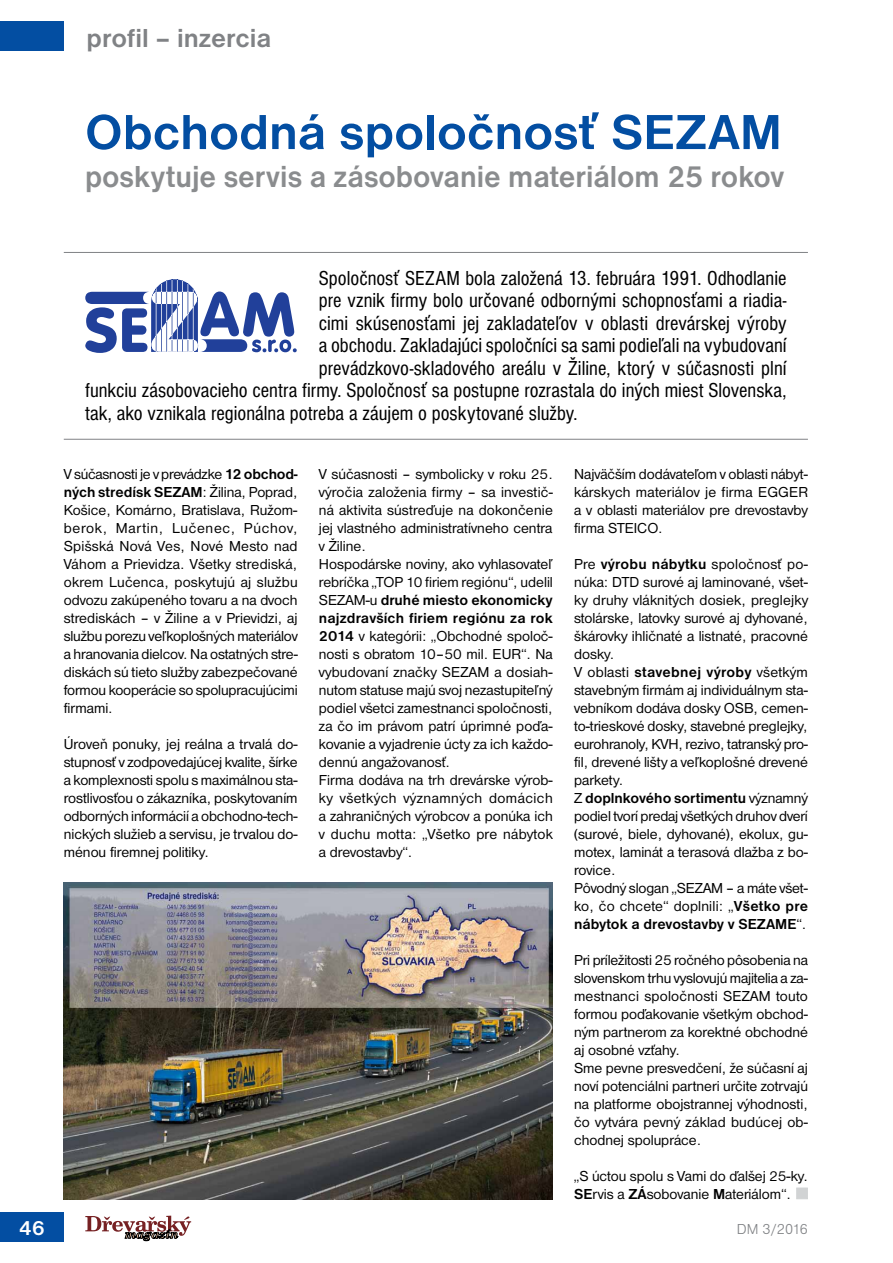
<style>
.page{position:relative;width:893px;height:1263px;background:#fff}
.page>*{position:absolute;margin:0;border:0;box-sizing:border-box;transform-origin:0 0}
.t1{font:700 51px "Nimbus San DEE";letter-spacing:-.005em;color:#034ea2}
.t2{font:700 31.5px "Nimbus San DEE";color:#8a8c8e;scale:.95 1}
.t3{font:700 27px "Nimbus San DEE";color:#808285}
.t4{font:condensed 21px "Nimbus San DEE";color:#000}
.t5{font:700 21px "Nimbus San DEE";color:#fff}
.t6{font:15px/18px "Nimbus San DEE";color:#000}
.t7{font:15px "Nimbus San DEE Ligh";letter-spacing:-.02em;color:#808285}
.s1{font-weight:700}
</style>
<div class="page">
<svg style="left:85px;top:1215px;width:106px;height:26px"></svg>
<div style="left:0;top:1212px;width:64px;height:30px;background:#034ea2"></div>
<div style="left:0;top:21px;width:64px;height:30px;background:#034ea2"></div>
<hr style="left:64px;top:252px;width:744px;height:1px;background:#808285">
<hr style="left:64px;top:439px;width:744px;height:1px;background:#808285">
<svg style="left:85px;top:279px;width:212px;height:74px"></svg>
<img style="left:64px;top:883px;width:489px;height:316px">
<div style="left:797px;top:1188px;width:10px;height:11px;background:#d1d3d4"></div>
<h3 class="t3" style="left:87px;top:23px;width:186px">profil – inzercia</h3>
<h1 class="t1" style="left:85px;top:103px;width:698px">Obchodná spoločnosť SEZAM</h1>
<h2 class="t2" style="left:85px;top:159px;width:737px">poskytuje servis a zásobovanie materiálom 25 rokov</h2>
<h3 class="t4" style="left:319px;top:266px;width:469px">Spoločnosť SEZAM bola založená 13. februára 1991. Odhodlanie</h3>
<h3 class="t4" style="left:319px;top:289px;width:469px">pre vznik firmy bolo určované odbornými schopnosťami a riadia-</h3>
<h3 class="t4" style="left:319px;top:311px;width:469px">cimi skúsenosťami jej zakladateľov v oblasti drevárskej výroby</h3>
<h3 class="t4" style="left:319px;top:334px;width:469px">a obchodu. Zakladajúci spoločníci sa sami podieľali na vybudovaní</h3>
<h3 class="t4" style="left:319px;top:356px;width:469px">prevádzkovo-skladového areálu v Žiline, ktorý v súčasnosti plní</h3>
<h3 class="t4" style="left:85px;top:379px;width:703px">funkciu zásobovacieho centra firmy. Spoločnosť sa postupne rozrastala do iných miest Slovenska,</h3>
<h3 class="t4" style="left:85px;top:401px;width:494px">tak, ako vznikala regionálna potreba a záujem o poskytované služby.</h3>
<p class="t6" style="left:64px;top:465px;width:236px;text-align:justify">V súčasnosti je v prevádzke <span class="s1">12 obchod&shy;ných stredísk SEZAM</span>: Žilina, Poprad, Košice, Komárno, Bratislava, Ružom&shy;berok, Martin, Lučenec, Púchov, Spišská Nová Ves, Nové Mesto nad Váhom a Prievidza. Všetky strediská, okrem Lučenca, poskytujú aj službu odvozu zakúpeného tovaru a na dvoch strediskách – v Žiline a v Prievidzi, aj službu porezu veľkoplošných materiálov a hranovania dielcov. Na ostatných stre&shy;diskách sú tieto služby zabezpečované formou kooperácie so spolupracujúcimi firmami.</p>
<p class="t6" style="left:64px;top:735px;width:235px;text-align:justify">Úroveň ponuky, jej reálna a trvalá do&shy;stupnosť v zodpovedajúcej kvalite, šírke a komplexnosti spolu s maximálnou sta&shy;rostlivosťou o zákazníka, poskytovaním odborných informácií a obchodno-tech&shy;nických služieb a servisu, je trvalou do&shy;ménou firemnej politiky.</p>
<p class="t6" style="left:319px;top:465px;width:236px">V súčasnosti – symbolicky v roku 25. výročia založenia firmy – sa investič&shy;ná aktivita sústreďuje na dokončenie jej vlastného administratívneho centra v Žiline.<br>Hospodárske noviny, ako vyhlasovateľ rebríčka „TOP 10 firiem regiónu“, udelil SEZAM-u <span class="s1">druhé miesto ekonomicky najzdravších firiem regiónu za rok 2014</span> v kategórii: „Obchodné spoloč&shy;nosti s obratom 10–50 mil. EUR“. Na vybudovaní značky SEZAM a dosiah&shy;nutom statuse majú svoj nezastupiteľný podiel všetci zamestnanci spoločnosti, za čo im právom patrí úprimné poďa&shy;kovanie a vyjadrenie úcty za ich každo&shy;dennú angažovanosť.<br>Firma dodáva na trh drevárske výrob&shy;ky všetkých významných domácich a zahraničných výrobcov a ponúka ich v duchu motta: „Všetko pre nábytok a drevostavby“.</p>
<p class="t6" style="left:574px;top:465px;width:235px;text-align:justify">Najväčším dodávateľom v oblasti nábyt&shy;kárskych materiálov je firma EGGER a v oblasti materiálov pre drevostavby firma STEICO.</p>
<p class="t6" style="left:574px;top:555px;width:236px">Pre <span class="s1">výrobu nábytku</span> spoločnosť po&shy;núka: DTD surové aj laminované, všet&shy;ky druhy vláknitých dosiek, preglejky stolárske, latovky surové aj dyhované, škárovky ihličnaté a listnaté, pracovné dosky.<br>V oblasti <span class="s1">stavebnej výroby</span> všetkým stavebným firmám aj individuálnym sta&shy;vebníkom dodáva dosky OSB, cemen&shy;to-trieskové dosky, stavebné preglejky, eurohranoly, KVH, rezivo, tatranský pro&shy;fil, drevené lišty a veľkoplošné drevené parkety.<br>Z <span class="s1">doplnkového sortimentu</span> významný podiel tvorí predaj všetkých druhov dverí (surové, biele, dyhované), ekolux, gu&shy;motex, laminát a terasová dlažba z bo&shy;rovice.<br>Pôvodný slogan „SEZAM – a máte všet&shy;ko, čo chcete“ doplnili: „<span class="s1">Všetko pre nábytok a drevostavby v SEZAME</span>“.</p>
<p class="t6" style="left:574px;top:951px;width:235px">Pri príležitosti 25 ročného pôsobenia na slovenskom trhu vyslovujú majitelia a za&shy;mestnanci spoločnosti SEZAM touto formou poďakovanie všetkým obchod&shy;ným partnerom za korektné obchodné aj osobné vzťahy.<br>Sme pevne presvedčení, že súčasní aj noví potenciálni partneri určite zotrvajú na platforme obojstrannej výhodnosti, čo vytvára pevný základ budúcej ob&shy;chodnej spolupráce.</p>
<p class="t6" style="left:574px;top:1167px;width:235px">„S úctou spolu s Vami do ďalšej 25-ky.<br><span class="s1">SE</span>rvis a <span class="s1">ZÁ</span>sobovanie <span class="s1">M</span>ateriálom“.</p>
<h3 class="t5" style="left:19px;top:1216px;width:28px">46</h3>
<p class="t7" style="left:737px;top:1220px;width:72px">DM 3/2016</p>
</div>
